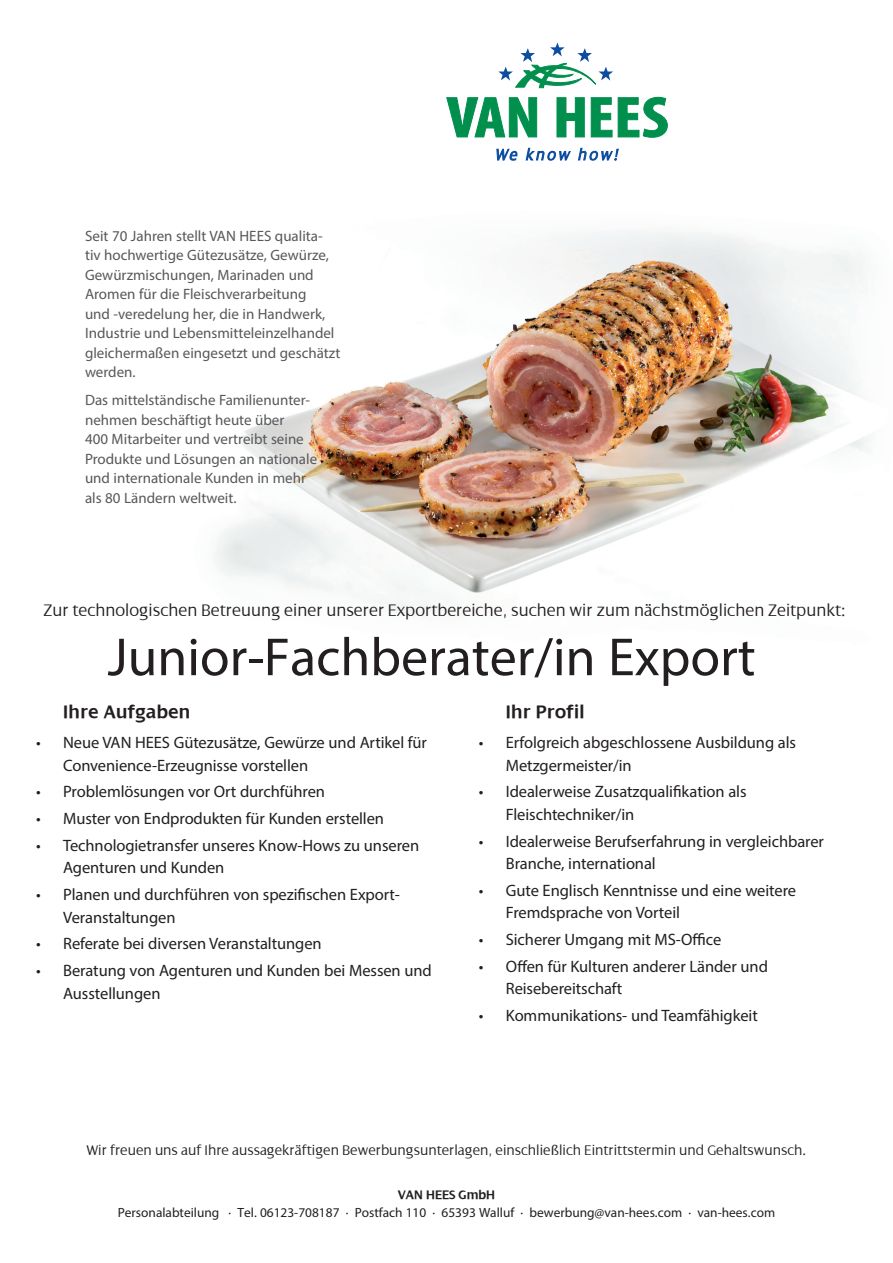
<style>
.page{position:relative;width:893px;height:1263px;background:#fff}
.page>*{position:absolute;margin:0;border:0;box-sizing:border-box;transform-origin:0 0}
.t1{font:54px "Myriad Pro";color:#231f20}
.t2{font:600 19.5px "Dialog";letter-spacing:.02em;color:#231f20}
.t3{font:300 18px "Dialog";color:#231f20}
.t4{font:16.5px/22.5px "Myriad Pro";letter-spacing:-.005em;color:#231f20}
.t5{font:15px/19.5px "Myriad Pro";color:#57585a}
.t6{font:300 15px "Dialog";color:#231f20}
.t7{font:13.35px "Myriad Pro";color:#231f20}
.t8{font:600 13.35px "Dialog";color:#231f20}
</style>
<div class="page">
<img style="left:214px;top:230px;width:657px;height:385px">
<svg style="left:446px;top:97px;width:91px;height:41px"></svg>
<svg style="left:556px;top:97px;width:29px;height:40px"></svg>
<svg style="left:591px;top:97px;width:77px;height:41px"></svg>
<svg style="left:498px;top:43px;width:115px;height:45px"></svg>
<svg style="left:496px;top:149px;width:22px;height:12px"></svg>
<svg style="left:525px;top:148px;width:46px;height:13px"></svg>
<svg style="left:578px;top:148px;width:41px;height:13px"></svg>
<p class="t5" style="left:85px;top:226px;width:257px">Seit 70 Jahren stellt VAN HEES qualita&shy;tiv hochwertige Gütezusätze, Gewürze, Gewürzmischungen, Marinaden und Aromen für die Fleischverarbeitung<br>und -veredelung her, die in Handwerk, Industrie und Lebensmitteleinzelhandel gleichermaßen eingesetzt und geschätzt werden.</p>
<p class="t5" style="left:85px;top:390px;width:234px">Das mittelständische Familienunter&shy;nehmen beschäftigt heute über<br>400 Mitarbeiter und vertreibt seine Produkte und Lösungen an nationale und internationale Kunden in mehr als 80 Ländern weltweit.</p>
<p class="t3" style="left:43px;top:601px;width:804px">Zur technologischen Betreuung einer unserer Exportbereiche, suchen wir zum nächstmöglichen Zeitpunkt:</p>
<p class="t1" style="left:108px;top:624px;width:649px">Junior-Fachberater/in Export</p>
<p class="t2" style="left:63px;top:702px;width:129px">Ihre Aufgaben</p>
<p class="t2" style="left:506px;top:702px;width:80px">Ihr Profil</p>
<p class="t4" style="left:63px;top:731px;width:365px;text-indent:-27px">• Neue VAN HEES Gütezusätze, Gewürze und Artikel für<br>Convenience-Erzeugnisse vorstellen</p>
<p class="t4" style="left:36px;top:780px;width:290px">• Problemlösungen vor Ort durchführen</p>
<p class="t4" style="left:36px;top:807px;width:349px">• Muster von Endprodukten für Kunden erstellen</p>
<p class="t4" style="left:63px;top:834px;width:358px;text-indent:-27px">• Technologietransfer unseres Know-Hows zu unseren<br>Agenturen und Kunden</p>
<p class="t4" style="left:63px;top:883px;width:338px;text-indent:-27px">• Planen und durchführen von spezifischen Export-<br>Veranstaltungen</p>
<p class="t4" style="left:36px;top:932px;width:287px">• Referate bei diversen Veranstaltungen</p>
<p class="t4" style="left:63px;top:959px;width:370px;text-indent:-27px">• Beratung von Agenturen und Kunden bei Messen und<br>Ausstellungen</p>
<p class="t4" style="left:506px;top:731px;width:292px;text-indent:-27px">• Erfolgreich abgeschlossene Ausbildung als<br>Metzgermeister/in</p>
<p class="t4" style="left:506px;top:780px;width:242px;text-indent:-27px">• Idealerweise Zusatzqualifikation als<br>Fleischtechniker/in</p>
<p class="t4" style="left:506px;top:829px;width:320px;text-indent:-27px">• Idealerweise Berufserfahrung in vergleichbarer<br>Branche, international</p>
<p class="t4" style="left:506px;top:879px;width:292px;text-indent:-27px">• Gute Englisch Kenntnisse und eine weitere<br>Fremdsprache von Vorteil</p>
<p class="t4" style="left:479px;top:928px;width:244px">• Sicherer Umgang mit MS-Office</p>
<p class="t4" style="left:506px;top:955px;width:264px;text-indent:-27px">• Offen für Kulturen anderer Länder und<br>Reisebereitschaft</p>
<p class="t4" style="left:479px;top:1004px;width:280px">• Kommunikations- und Teamfähigkeit</p>
<p class="t6" style="left:86px;top:1142px;width:721px">Wir freuen uns auf Ihre aussagekräftigen Bewerbungsunterlagen, einschließlich Eintrittstermin und Gehaltswunsch.</p>
<p class="t8" style="left:398px;top:1188px;width:99px">VAN HEES GmbH</p>
<p class="t7" style="left:118px;top:1204px;width:659px">Personalabteilung · Tel. 06123-708187 · Postfach 110 · 65393 Walluf · bewerbung@van-hees.com · van-hees.com</p>
</div>
